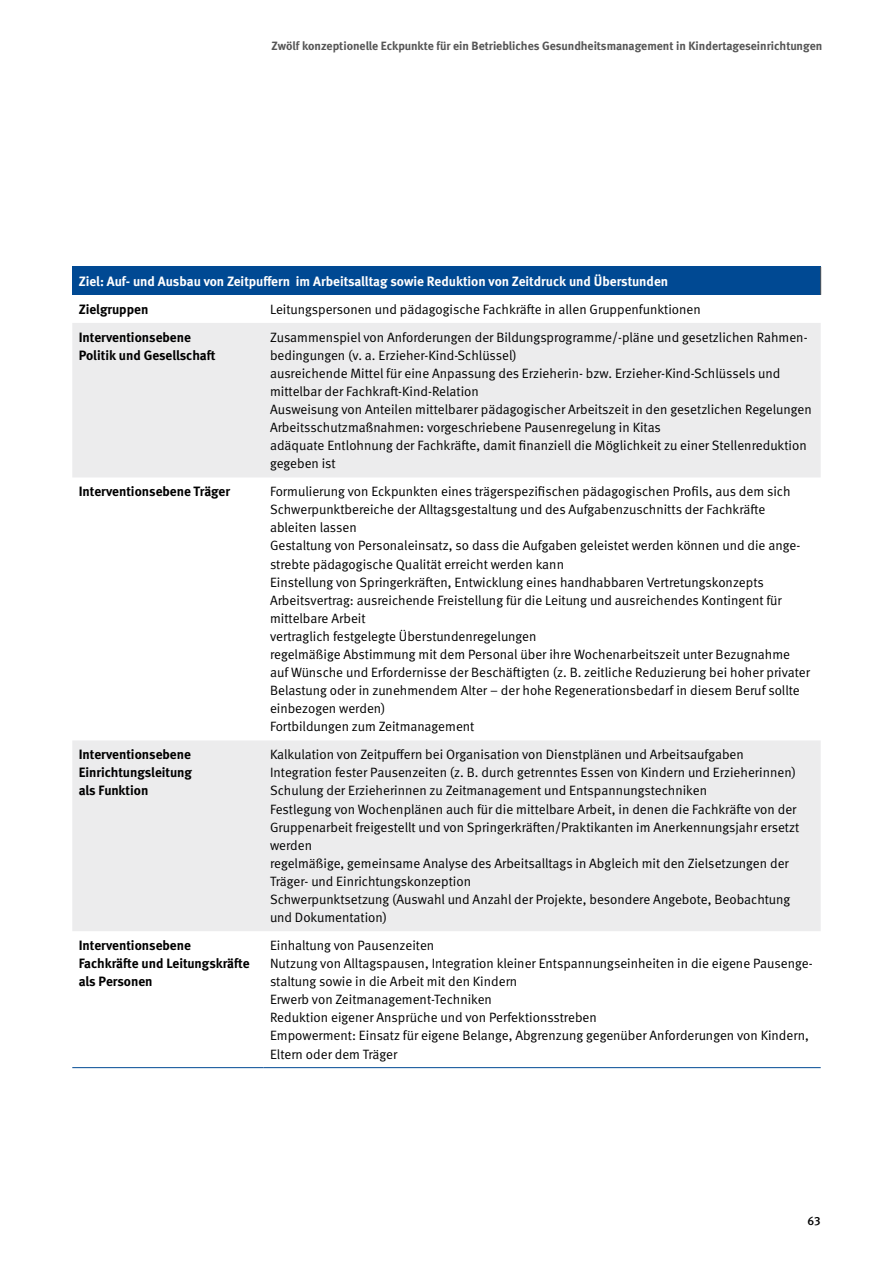
<style>
.page{position:relative;width:893px;height:1263px;background:#fff}
.page>*{position:absolute;margin:0;border:0;box-sizing:border-box;transform-origin:0 0}
.t1{font:13.5px/18.1px "DGUV Meta";color:#000}
.t2{font:700 13.5px/18.1px "DGUV Meta";color:#000}
.t3{font:700 13.5px "DGUV Meta";color:#fff}
.t4{font:700 12px "DGUV Meta";color:#565656}
.t5{font:500 12px "DGUV Meta";color:#000}
</style>
<div class="page">
<div style="left:72px;top:267px;width:749px;height:28px;background:#004993"></div>
<svg style="left:72px;top:323px;width:749px;height:608px;fill:#ececed"></svg>
<svg style="left:820px;top:267px;width:1px;height:28px"></svg>
<hr style="left:72px;top:1067px;width:192px;height:1px;background:#004993">
<hr style="left:264px;top:1067px;width:557px;height:1px;background:#004993">
<p class="t4" style="left:272px;top:39px;width:552px">Zwölf konzeptionelle Eckpunkte für ein Betriebliches Gesundheitsmanagement in Kindertageseinrichtungen</p>
<p class="t3" style="left:79px;top:273px;width:591px">Ziel: Auf- und Ausbau von Zeitpuffern im Arbeitsalltag sowie Reduktion von Zeitdruck und Überstunden</p>
<p class="t2" style="left:79px;top:300px;width:71px">Zielgruppen</p>
<p class="t1" style="left:270px;top:300px;width:432px">Leitungspersonen und pädagogische Fachkräfte in allen Gruppenfunktionen</p>
<p class="t2" style="left:79px;top:328px;width:138px">Interventionsebene<br>Politik und Gesellschaft</p>
<p class="t1" style="left:270px;top:328px;width:543px">Zusammenspiel von Anforderungen der Bildungsprogramme/-pläne und gesetzlichen Rahmen&shy;bedingungen (v. a. Erzieher-Kind-Schlüssel)<br>ausreichende Mittel für eine Anpassung des Erzieherin- bzw. Erzieher-Kind-Schlüssels und mittelbar der Fachkraft-Kind-Relation<br>Ausweisung von Anteilen mittelbarer pädagogischer Arbeitszeit in den gesetzlichen Regelungen Arbeitsschutzmaßnahmen: vorgeschriebene Pausenregelung in Kitas<br>adäquate Entlohnung der Fachkräfte, damit finanziell die Möglichkeit zu einer Stellenreduktion gegeben ist</p>
<p class="t2" style="left:79px;top:483px;width:153px">Interventionsebene Träger</p>
<p class="t1" style="left:270px;top:483px;width:541px">Formulierung von Eckpunkten eines trägerspezifischen pädagogischen Profils, aus dem sich Schwerpunktbereiche der Alltagsgestaltung und des Aufgabenzuschnitts der Fachkräfte ableiten lassen<br>Gestaltung von Personaleinsatz, so dass die Aufgaben geleistet werden können und die ange&shy;strebte pädagogische Qualität erreicht werden kann<br>Einstellung von Springerkräften, Entwicklung eines handhabbaren Vertretungskonzepts Arbeitsvertrag: ausreichende Freistellung für die Leitung und ausreichendes Kontingent für mittelbare Arbeit<br>vertraglich festgelegte Überstundenregelungen<br>regelmäßige Abstimmung mit dem Personal über ihre Wochenarbeitszeit unter Bezugnahme auf Wünsche und Erfordernisse der Beschäftigten (z. B. zeitliche Reduzierung bei hoher privater Belastung oder in zunehmendem Alter – der hohe Regenerationsbedarf in diesem Beruf sollte einbezogen werden)<br>Fortbildungen zum Zeitmanagement</p>
<p class="t2" style="left:79px;top:746px;width:115px;text-align:justify">Interventionsebene Einrichtungsleitung als Funktion</p>
<p class="t1" style="left:270px;top:746px;width:531px">Kalkulation von Zeitpuffern bei Organisation von Dienstplänen und Arbeitsaufgaben Integration fester Pausenzeiten (z. B. durch getrenntes Essen von Kindern und Erzieherinnen)<br>Schulung der Erzieherinnen zu Zeitmanagement und Entspannungstechniken<br>Festlegung von Wochenplänen auch für die mittelbare Arbeit, in denen die Fachkräfte von der Gruppenarbeit freigestellt und von Springerkräften/Praktikanten im Anerkennungsjahr ersetzt werden<br>regelmäßige, gemeinsame Analyse des Arbeitsalltags in Abgleich mit den Zielsetzungen der Träger- und Einrichtungskonzeption<br>Schwerpunktsetzung (Auswahl und Anzahl der Projekte, besondere Angebote, Beobachtung und Dokumentation)</p>
<p class="t2" style="left:79px;top:937px;width:173px">Interventionsebene<br>Fachkräfte und Leitungskräfte als Personen</p>
<p class="t1" style="left:270px;top:937px;width:544px">Einhaltung von Pausenzeiten<br>Nutzung von Alltagspausen, Integration kleiner Entspannungseinheiten in die eigene Pausenge&shy;staltung sowie in die Arbeit mit den Kindern<br>Erwerb von Zeitmanagement-Techniken<br>Reduktion eigener Ansprüche und von Perfektionsstreben<br>Empowerment: Einsatz für eigene Belange, Abgrenzung gegenüber Anforderungen von Kindern, Eltern oder dem Träger</p>
<p class="t5" style="left:808px;top:1213px;width:15px">63</p>
</div>
